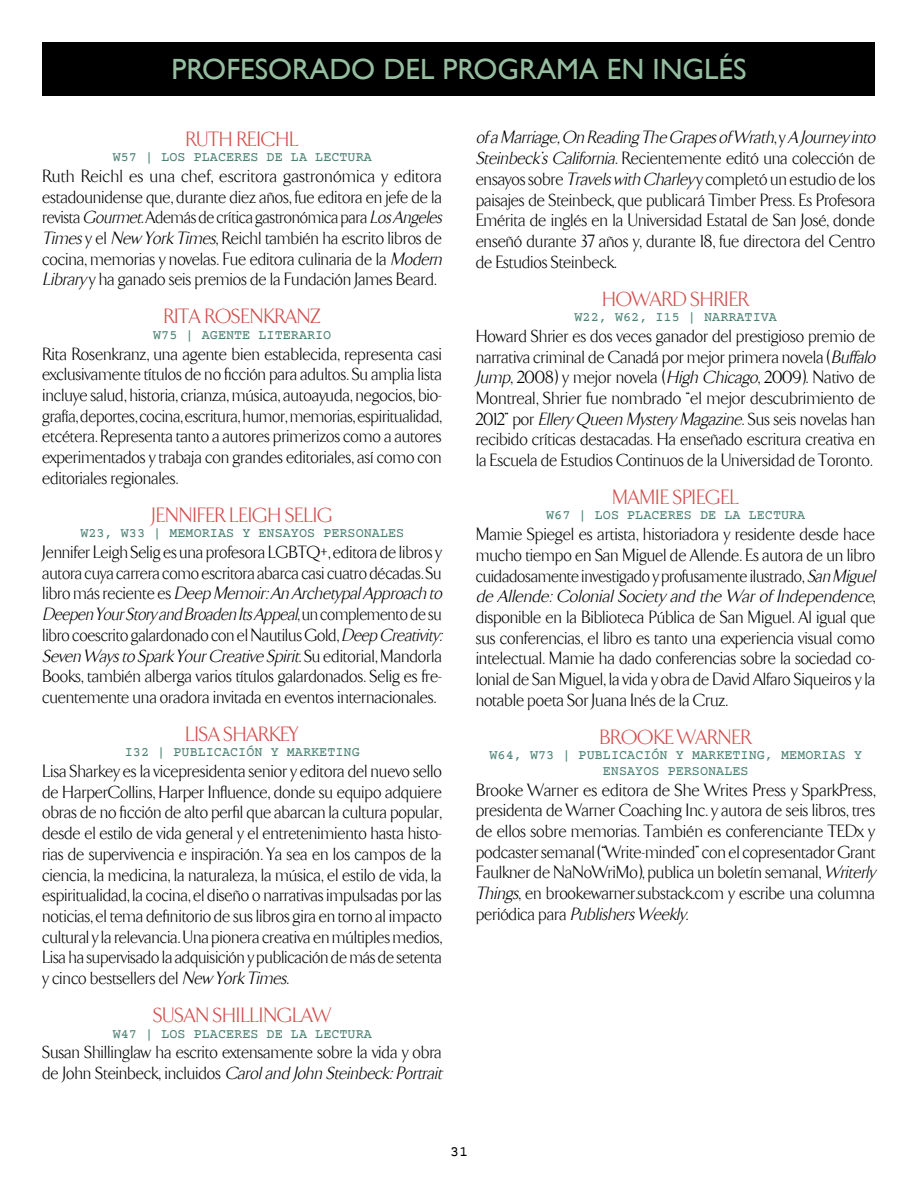
<style>
.page{position:relative;width:918px;height:1188px;background:#fff}
.page>*{position:absolute;margin:0;border:0;box-sizing:border-box;transform-origin:0 0}
.t1{font:29.25px "Gill Sans";color:#95bea0}
.t2{font:300 21px "TF Arrow";color:#d14d4b}
.t3{font:300 18px/20.7px "TF Arrow";color:#000}
.t4{font:15px "Courier Prime";color:#000}
.t5{font:13.5px "Courier Prime";color:#4b8173}
.s1{font-style:italic}
</style>
<div class="page">
<div style="left:43px;top:43px;width:832px;height:53px;background:#000"></div>
<h1 class="t1" style="left:171px;top:52px;width:574px">PROFESO RADO DEL PROGRAMA EN INGLÉS</h1>
<p class="t2" style="left:186px;top:128px;width:13px">Ruth</p>
<p class="t2" style="left:237px;top:128px;width:12px">Reichl</p>
<p class="t5" style="left:113px;top:149px;width:65px">W57 | LOS</p>
<p class="t5" style="left:194px;top:149px;width:17px">PLACERES</p>
<p class="t5" style="left:267px;top:149px;width:9px">DE</p>
<p class="t5" style="left:291px;top:149px;width:42px">LA LECTURA</p>
<p class="t3" style="left:43px;top:166px;width:405px">Ruth Reichl es una chef, escritora gastronómica y editora estadounidense que, durante diez años, fue editora en jefe de la revista <span class="s1">Gourmet</span>. Además de crítica gastronómica para <span class="s1">LosAngeles Times</span>y el <span class="s1">New York Times</span>, Reichl también ha escrito libros de cocina, memorias y novelas. Fue editora culinaria de la <span class="s1">Modern Library</span> y ha ganado seis premios de la Fundación James Beard.</p>
<p class="t2" style="left:164px;top:306px;width:80px">Rita Rosenk</p>
<p class="t2" style="left:275px;top:306px;width:35px">ranz</p>
<p class="t5" style="left:153px;top:327px;width:66px">W75 | AGENTE</p>
<p class="t5" style="left:259px;top:327px;width:17px">LITERARIO</p>
<p class="t3" style="left:43px;top:344px;width:401px;text-align:justify">Rita Rosenkranz, una agente bien establecida, representa casi exclusivamente títulos de no ficción para adultos. Su amplia lista incluye salud, historia, crianza, música, autoayuda, negocios, bio&shy;grafía, deportes, cocina, escritura, humor, memorias, espiritualidad, etcétera. Representa tanto a autores primerizos como a autores experimentados y trabaja con grandes editoriales, así como con editoriales regionales.</p>
<p class="t2" style="left:152px;top:504px;width:15px">Jennife</p>
<p class="t2" style="left:215px;top:504px;width:119px">r Leigh Selig</p>
<p class="t5" style="left:80px;top:525px;width:107px">W23, W33 | MEMORIAS</p>
<p class="t5" style="left:242px;top:525px;width:34px">Y ENSAYOS</p>
<p class="t5" style="left:323px;top:525px;width:18px">PERSONALES</p>
<p class="t3" style="left:43px;top:542px;width:405px">Jennifer Leigh Selig es una profesora LGBTQ+, editora de libros y autora cuya carrera como escritora abarca casi cuatro décadas. Su l i b r o m á s r e c i e n t e e s <span class="s1">Deep Memoir:An ArchetypalApproach to Deepen YourStory and Broaden ItsAppeal</span>, u n c o m p l e m e n t o d e s u libro coescrito galardonado con el Nautilus Gold, <span class="s1">Deep Creativity:<br>Seven Waysto Spark YourCreative Spirit</span>. S u e d i t o r i a l , M a n d o r l a Books, también alberga varios títulos galardonados. Selig es fre&shy;cuentemente una oradora invitada en eventos internacionales.</p>
<p class="t2" style="left:186px;top:723px;width:95px">Lisa Sharkey</p>
<p class="t5" style="left:125px;top:745px;width:66px">I32 | PUBLICACIÓN</p>
<p class="t5" style="left:271px;top:745px;width:58px">Y MARKETING</p>
<p class="t3" style="left:43px;top:761px;width:401px;text-align:justify">Lisa Sharkey es la vicepresidenta senior y editora del nuevo sello de HarperCollins, Harper Influence, donde su equipo adquiere obras de no ficción de alto perfil que abarcan la cultura popular, desde el estilo de vida general y el entretenimiento hasta histo&shy;rias de supervivencia e inspiración. Ya sea en los campos de la ciencia, la medicina, la naturaleza, la música, el estilo de vida, la espiritualidad, la cocina, el diseño o narrativas impulsadas por las noticias, el tema definitorio de sus libros gira en torno al impacto cultural y la relevancia. Una pionera creativa en múltiples medios, Lisa ha supervisado la adquisición y publicación de más de setenta y cinco bestsellers del <span class="s1">New York Times</span>.</p>
<p class="t2" style="left:153px;top:1004px;width:79px">Susan Shillin</p>
<p class="t2" style="left:277px;top:1004px;width:50px">glaw</p>
<p class="t5" style="left:113px;top:1026px;width:65px">W47 | LOS</p>
<p class="t5" style="left:194px;top:1026px;width:17px">PLACERES</p>
<p class="t5" style="left:267px;top:1026px;width:9px">DE</p>
<p class="t5" style="left:291px;top:1026px;width:42px">LA LECTURA</p>
<p class="t3" style="left:43px;top:1043px;width:405px">Susan Shillinglaw ha escrito extensamente sobre la vida y obra de John Steinbeck, incluidos <span class="s1">Caroland John Steinbeck:Portrait</span></p>
<p class="t3" style="left:476px;top:128px;width:405px"><span class="s1">of aMarriage,On ReadingThe Grapesof Wrath</span>, y <span class="s1">A Journey into Steinbeck’sCalifornia</span>. Recientemente editó una colección de ensayos sobre <span class="s1">Travelswith Charley</span> y completó un estudio de los paisajes de Steinbeck, que publicará Timber Press. Es Profesora Emérita de inglés en la Universidad Estatal de San José, donde enseñó durante 37 años y, durante 18, fue directora del Centro de Estudios Steinbeck.</p>
<p class="t2" style="left:602px;top:288px;width:148px">Howard Sh rie r</p>
<p class="t5" style="left:575px;top:309px;width:147px">W22, W62, I15 | NARRATIVA</p>
<p class="t3" style="left:476px;top:326px;width:405px">Howard Shrier es dos veces ganador del prestigioso premio de narrativa criminal de Canadá por mejor primera novela (<span class="s1">Buffalo Jump</span>, 2008) y mejor novela (<span class="s1">High Chicago</span>, 2009). Nativo de Montreal, Shrier fue nombrado “el mejor descubrimiento de 2012” por <span class="s1">Ellery Queen Mystery Magazine</span>. Sus seis novelas han recibido críticas destacadas. Ha enseñado escritura creativa en la Escuela de Estudios Continuos de la Universidad de Toronto.</p>
<p class="t2" style="left:612px;top:486px;width:119px">Mamie Spiegel</p>
<p class="t5" style="left:546px;top:508px;width:65px">W67 | LOS</p>
<p class="t5" style="left:627px;top:508px;width:17px">PLACERES</p>
<p class="t5" style="left:700px;top:508px;width:9px">DE</p>
<p class="t5" style="left:724px;top:508px;width:42px">LA LECTURA</p>
<p class="t3" style="left:476px;top:524px;width:405px">Mamie Spiegel es artista, historiadora y residente desde hace mucho tiempo en San Miguel de Allende. Es autora de un libro cuidadosamente investigado y profusamente ilustrado, <span class="s1">San Miguel de Allende:ColonialSociety and the Warof Independence</span>, disponible en la Biblioteca Pública de San Miguel. Al igual que sus conferencias, el libro es tanto una experiencia visual como intelectual. Mamie ha dado conferencias sobre la sociedad co&shy;lonial de San Miguel, la vida y obra de David Alfaro Siqueiros y la notable poeta Sor Juana Inés de la Cruz.</p>
<p class="t2" style="left:600px;top:726px;width:154px">Brooke Warner</p>
<p class="t5" style="left:490px;top:747px;width:107px">W64, W73 | PUBLICACIÓN</p>
<p class="t5" style="left:676px;top:747px;width:58px">Y MARKETING</p>
<p class="t5" style="left:765px;top:747px;width:34px">, MEMORIAS</p>
<p class="t5" style="left:854px;top:747px;width:9px">Y</p>
<p class="t5" style="left:603px;top:763px;width:17px">ENSAYOS</p>
<p class="t5" style="left:668px;top:763px;width:18px">PERSONALES</p>
<p class="t3" style="left:476px;top:780px;width:401px;text-align:justify">Brooke Warner es editora de She Writes Press y SparkPress, presidenta de Warner Coaching Inc. y autora de seis libros, tres de ellos sobre memorias. También es conferenciante TEDx y podcaster semanal (“Write-minded” con el copresentador Grant Faulkner de NaNoWriMo), publica un boletín semanal, <span class="s1">Writerly Things</span>, en brookewarner.substack.com y escribe una columna periódica para <span class="s1">PublishersWeekly</span>.</p>
<p class="t4" style="left:450px;top:1143px;width:19px">31</p>
</div>
